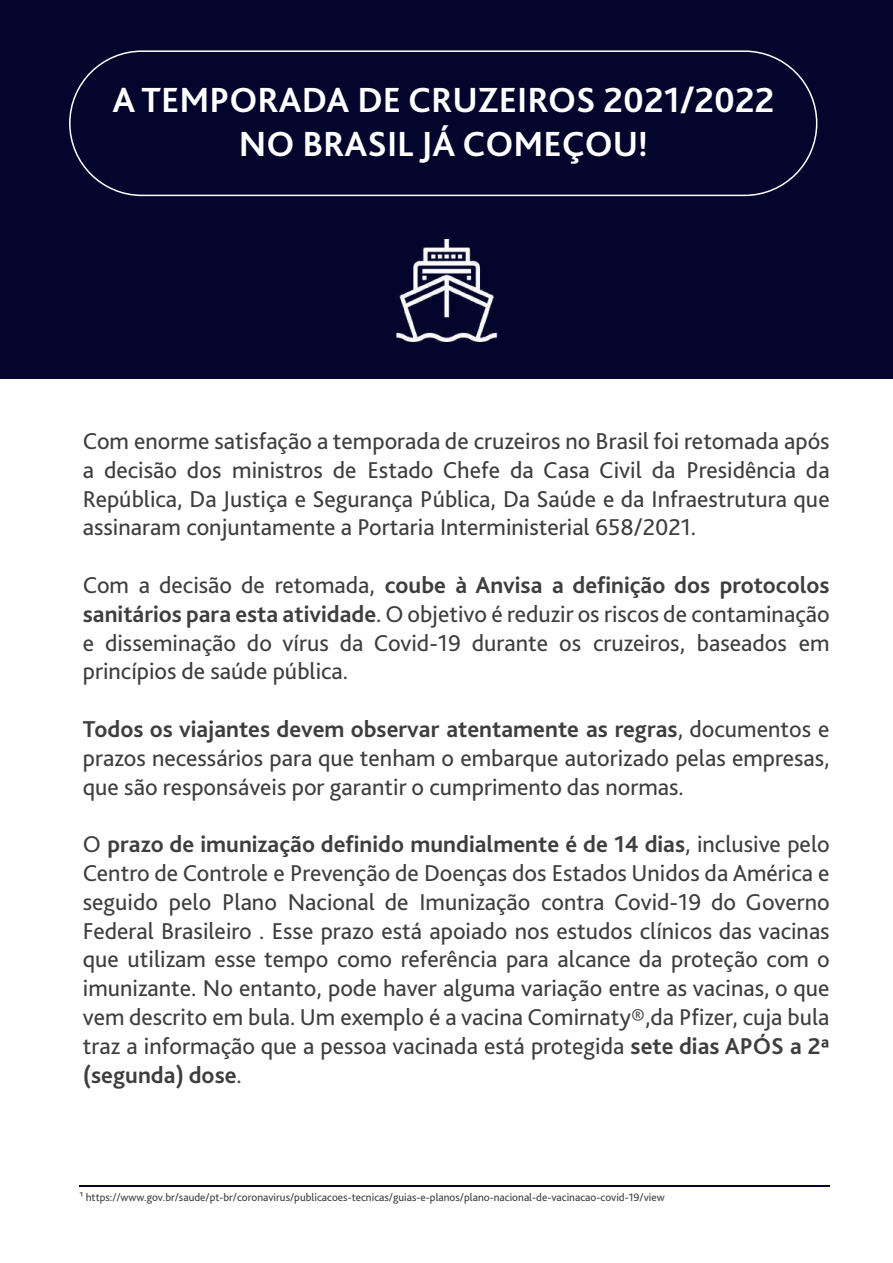
<style>
.page{position:relative;width:893px;height:1263px;background:#fff}
.page>*{position:absolute;margin:0;border:0;box-sizing:border-box;transform-origin:0 0}
.t1{font:700 36.6px/43.8px "Bliss 2";color:#fff;text-align:center}
.t2{font:24px/28.8px "Bliss 2";color:#3e3e3f;text-align:justify}
.t3{font:11.25px "Bliss 2";color:#3e3e3f}
.s1{font-weight:700}
</style>
<div class="page">
<div style="left:0;top:0;width:893px;height:378px;background:#04052c"></div>
<div style="left:69px;top:50px;width:748px;height:146px;border:2px solid #fff;border-radius:72px"></div>
<hr style="left:80px;top:1186px;width:750px;height:1px;background:#04052c">
<img style="left:396px;top:239px;width:102px;height:102px">
<h1 class="t1" style="left:113px;top:77px;width:663px">A TEMPORADA DE CRUZEIROS 2021/2022<br>NO BRASIL JÁ COMEÇOU!</h1>
<p class="t2" style="left:83px;top:426px;width:748px">Com enorme satisfação a temporada de cruzeiros no Brasil foi retomada após a decisão dos ministros de Estado Chefe da Casa Civil da Presidência da República, Da Justiça e Segurança Pública, Da Saúde e da Infraestrutura que assinaram conjuntamente a Portaria Interministerial 658/2021.</p>
<p class="t2" style="left:83px;top:570px;width:748px">Com a decisão de retomada, <span class="s1">coube à Anvisa a definição dos protocolos sanitários para esta atividade</span>. O objetivo é reduzir os riscos de contaminação e disseminação do vírus da Covid-19 durante os cruzeiros, baseados em princípios de saúde pública.</p>
<p class="t2" style="left:83px;top:714px;width:748px"><span class="s1">Todos os viajantes devem observar atentamente as regras</span>, documentos e prazos necessários para que tenham o embarque autorizado pelas empresas, que são responsáveis por garantir o cumprimento das normas.</p>
<p class="t2" style="left:83px;top:829px;width:748px">O <span class="s1">prazo de imunização definido mundialmente é de 14 dias</span>, inclusive pelo Centro de Controle e Prevenção de Doenças dos Estados Unidos da América e seguido pelo Plano Nacional de Imunização contra Covid-19 do Governo Federal Brasileiro . Esse prazo está apoiado nos estudos clínicos das vacinas que utilizam esse tempo como referência para alcance da proteção com o imunizante. No entanto, pode haver alguma variação entre as vacinas, o que vem descrito em bula. Um exemplo é a vacina Comirnaty®,da Pfizer, cuja bula traz a informação que a pessoa vacinada está protegida <span class="s1">sete dias APÓS a 2ª (segunda) dose</span>.</p>
<p class="t3" style="left:80px;top:1190px;width:587px">¹ https://www.gov.br/saude/pt-br/coronavirus/publicacoes-tecnicas/guias-e-planos/plano-nacional-de-vacinacao-covid-19/view</p>
</div>
